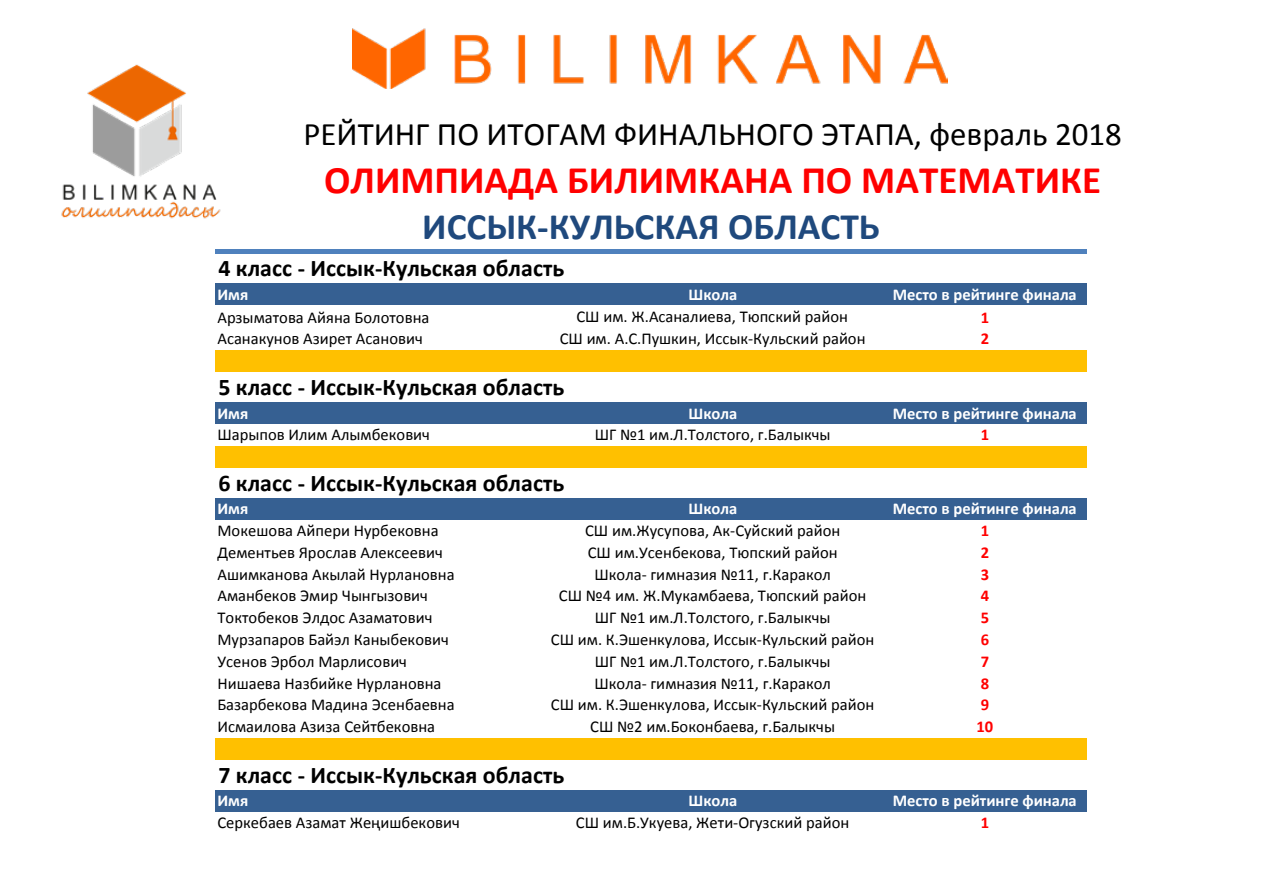
<style>
.page{position:relative;width:1263px;height:893px;background:#fff}
.page>*{position:absolute;margin:0;border:0;box-sizing:border-box;transform-origin:0 0}
.t1{font:700 39px "Calibri";color:#f00}
.t2{font:700 37.5px "Calibri";color:#1f497d}
.t3{font:33px "Calibri";color:#000}
.t4{font:700 24px "Calibri";color:#000}
.t5{font:16.5px "Calibri";color:#000}
.t6{font:700 16.5px "Calibri";color:#fff}
.t7{font:700 16.5px "Calibri";color:#f00}
</style>
<div class="page">
<img style="left:353px;top:28px;width:594px;height:61px">
<img style="left:61px;top:64px;width:160px;height:155px">
<div style="left:215px;top:283px;width:871px;height:22px;background:#366092"></div>
<div style="left:215px;top:350px;width:871px;height:22px;background:#ffc000"></div>
<div style="left:215px;top:402px;width:871px;height:22px;background:#366092"></div>
<div style="left:215px;top:446px;width:871px;height:22px;background:#ffc000"></div>
<div style="left:215px;top:498px;width:871px;height:22px;background:#366092"></div>
<div style="left:215px;top:737px;width:871px;height:22px;background:#ffc000"></div>
<div style="left:215px;top:790px;width:871px;height:22px;background:#366092"></div>
<hr style="left:215px;top:250px;width:871px;height:4px;background:#4f81bd">
<h3 class="t3" style="left:303px;top:113px;width:820px">РЕЙТИНГ ПО ИТОГАМ ФИНАЛЬНОГО ЭТАПА, февраль 2018</h3>
<h1 class="t1" style="left:324px;top:155px;width:779px">ОЛИМПИАДА БИЛИМКАНА ПО МАТЕМАТИКЕ</h1>
<h2 class="t2" style="left:422px;top:203px;width:459px">ИССЫК-КУЛЬСКАЯ ОБЛАСТЬ</h2>
<h3 class="t4" style="left:218px;top:253px;width:347px">4 класс - Иссык-Кульская область</h3>
<p class="t6" style="left:217px;top:284px;width:32px">Имя</p>
<p class="t6" style="left:688px;top:284px;width:50px">Школа</p>
<p class="t6" style="left:893px;top:284px;width:186px">Место в рейтинге финала</p>
<p class="t5" style="left:217px;top:307px;width:213px">Арзыматова Айяна Болотовна</p>
<p class="t5" style="left:576px;top:307px;width:273px">СШ им. Ж.Асаналиева, Тюпский район</p>
<p class="t7" style="left:981px;top:307px;width:10px">1</p>
<p class="t5" style="left:217px;top:328px;width:207px">Асанакунов Азирет Асанович</p>
<p class="t5" style="left:560px;top:328px;width:307px">СШ им. А.С.Пушкин, Иссык-Кульский район</p>
<p class="t7" style="left:981px;top:328px;width:10px">2</p>
<h3 class="t4" style="left:218px;top:372px;width:347px">5 класс - Иссык-Кульская область</h3>
<p class="t6" style="left:217px;top:403px;width:32px">Имя</p>
<p class="t6" style="left:688px;top:403px;width:50px">Школа</p>
<p class="t6" style="left:893px;top:403px;width:186px">Место в рейтинге финала</p>
<p class="t5" style="left:217px;top:424px;width:214px">Шарыпов Илим Алымбекович</p>
<p class="t5" style="left:595px;top:424px;width:237px">ШГ №1 им.Л.Толстого, г.Балыкчы</p>
<p class="t7" style="left:981px;top:424px;width:10px">1</p>
<h3 class="t4" style="left:218px;top:467px;width:347px">6 класс - Иссык-Кульская область</h3>
<p class="t6" style="left:217px;top:498px;width:32px">Имя</p>
<p class="t6" style="left:688px;top:498px;width:50px">Школа</p>
<p class="t6" style="left:893px;top:498px;width:186px">Место в рейтинге финала</p>
<p class="t5" style="left:217px;top:520px;width:223px">Мокешова Айпери Нурбековна</p>
<p class="t5" style="left:585px;top:520px;width:257px">СШ им.Жусупова, Ак-Суйский район</p>
<p class="t7" style="left:981px;top:520px;width:10px">1</p>
<p class="t5" style="left:217px;top:542px;width:227px">Дементьев Ярослав Алексеевич</p>
<p class="t5" style="left:588px;top:542px;width:251px">СШ им.Усенбекова, Тюпский район</p>
<p class="t7" style="left:981px;top:542px;width:10px">2</p>
<p class="t5" style="left:217px;top:564px;width:239px">Ашимканова Акылай Нурлановна</p>
<p class="t5" style="left:594px;top:564px;width:238px">Школа- гимназия №11, г.Каракол</p>
<p class="t7" style="left:981px;top:564px;width:10px">3</p>
<p class="t5" style="left:217px;top:585px;width:212px">Аманбеков Эмир Чынгызович</p>
<p class="t5" style="left:559px;top:585px;width:309px">СШ №4 им. Ж.Мукамбаева, Тюпский район</p>
<p class="t7" style="left:981px;top:585px;width:10px">4</p>
<p class="t5" style="left:217px;top:607px;width:216px">Токтобеков Элдос Азаматович</p>
<p class="t5" style="left:595px;top:607px;width:237px">ШГ №1 им.Л.Толстого, г.Балыкчы</p>
<p class="t7" style="left:981px;top:607px;width:10px">5</p>
<p class="t5" style="left:217px;top:629px;width:233px">Мурзапаров Байэл Каныбекович</p>
<p class="t5" style="left:551px;top:629px;width:325px">СШ им. К.Эшенкулова, Иссык-Кульский район</p>
<p class="t7" style="left:981px;top:629px;width:10px">6</p>
<p class="t5" style="left:217px;top:651px;width:191px">Усенов Эрбол Марлисович</p>
<p class="t5" style="left:595px;top:651px;width:237px">ШГ №1 им.Л.Толстого, г.Балыкчы</p>
<p class="t7" style="left:981px;top:651px;width:10px">7</p>
<p class="t5" style="left:217px;top:673px;width:226px">Нишаева Назбийке Нурлановна</p>
<p class="t5" style="left:594px;top:673px;width:238px">Школа- гимназия №11, г.Каракол</p>
<p class="t7" style="left:981px;top:672px;width:10px">8</p>
<p class="t5" style="left:217px;top:694px;width:239px">Базарбекова Мадина Эсенбаевна</p>
<p class="t5" style="left:551px;top:694px;width:325px">СШ им. К.Эшенкулова, Иссык-Кульский район</p>
<p class="t7" style="left:981px;top:694px;width:10px">9</p>
<p class="t5" style="left:217px;top:716px;width:219px">Исмаилова Азиза Сейтбековна</p>
<p class="t5" style="left:590px;top:716px;width:246px">СШ №2 им.Боконбаева, г.Балыкчы</p>
<p class="t7" style="left:976px;top:716px;width:18px">10</p>
<h3 class="t4" style="left:218px;top:759px;width:347px">7 класс - Иссык-Кульская область</h3>
<p class="t6" style="left:217px;top:790px;width:32px">Имя</p>
<p class="t6" style="left:688px;top:790px;width:50px">Школа</p>
<p class="t6" style="left:893px;top:790px;width:186px">Место в рейтинге финала</p>
<p class="t5" style="left:217px;top:812px;width:244px">Серкебаев Азамат Жеңишбекович</p>
<p class="t5" style="left:576px;top:812px;width:275px">СШ им.Б.Укуева, Жети-Огузский район</p>
<p class="t7" style="left:981px;top:812px;width:10px">1</p>
</div>
